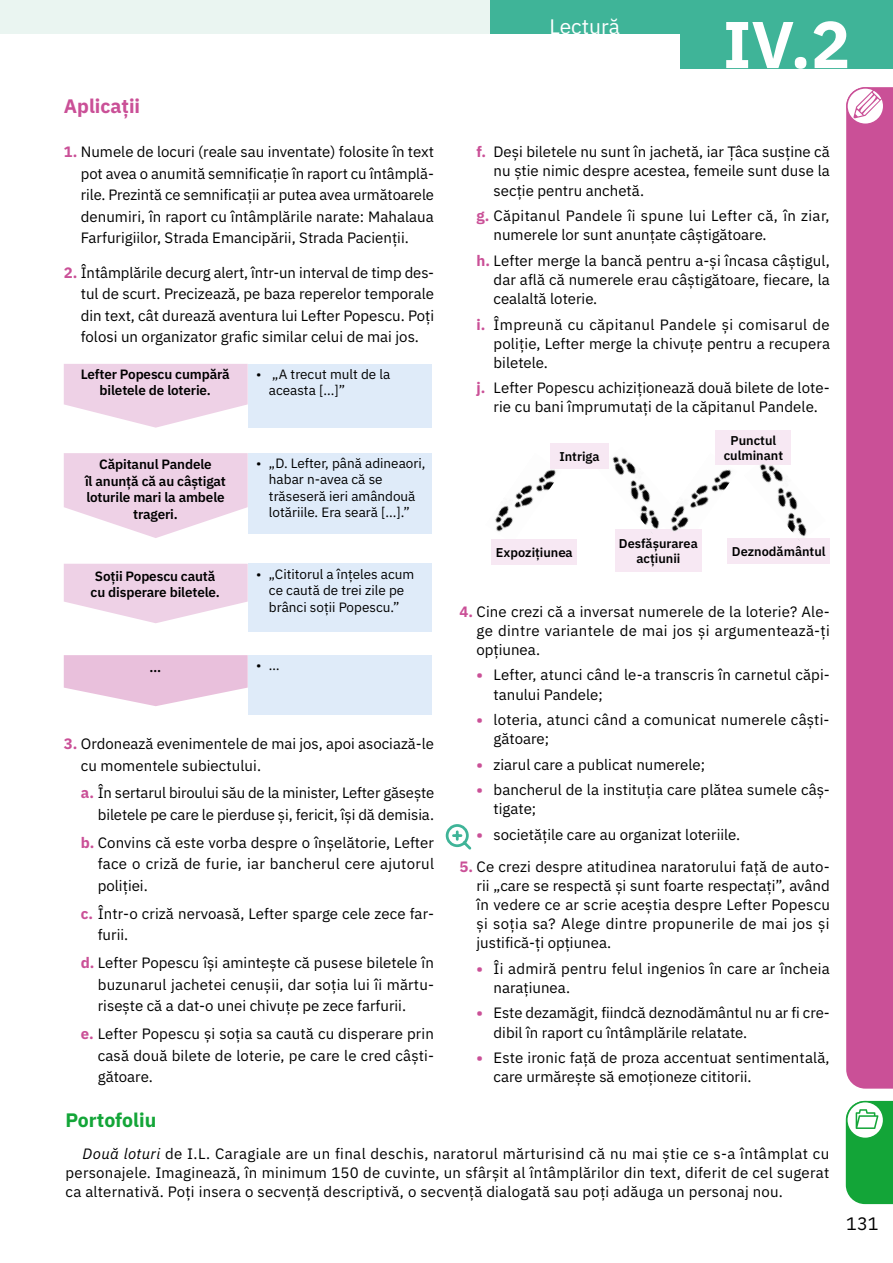
<style>
.page{position:relative;width:893px;height:1263px;background:#fff}
.page>*{position:absolute;margin:0;border:0;box-sizing:border-box;transform-origin:0 0}
.t1{font:700 66px "IBM Plex Sans";color:#fff}
.t2{font:21px "IBM Plex Sans";color:#fff}
._3-rubrica{font:700 19.5px "IBM Plex Sans";color:#13a538}
._3-rubrica-2{font:700 19.5px "IBM Plex Sans";color:#ca5097}
.t3{font:18px "IBM Plex Sans";color:#000}
._4-text{font:15px/19.2px "IBM Plex Sans";letter-spacing:.005em;color:#000}
.t4{font:13.5px/16.5px "IBM Plex Sans";color:#000}
._6-ilustratie-text{font:600 13.5px/16.5px "IBM Plex Sans";letter-spacing:-.01em;color:#000;text-align:center}
.Text_scheme_Bold{font:600 12.75px/15.3px "IBM Plex Sans";color:#000;text-align:center}
.s1{font-weight:700;color:#ca5097}
.s2{font-style:italic}
</style>
<div class="page">
<div style="left:489px;top:0;width:191px;height:34px;background:#3fb498"></div>
<div style="left:0;top:0;width:490px;height:34px;background:#eaf5f1"></div>
<div style="left:680px;top:0;width:213px;height:68px;background:#3fb498"></div>
<div style="left:248px;top:364px;width:184px;height:64px;background:#dfebf9"></div>
<svg style="left:64px;top:364px;width:184px;height:64px"></svg>
<div style="left:248px;top:564px;width:184px;height:68px;background:#dfebf9"></div>
<svg style="left:64px;top:564px;width:184px;height:59px"></svg>
<div style="left:248px;top:655px;width:184px;height:60px;background:#dfebf9"></div>
<svg style="left:64px;top:655px;width:184px;height:51px"></svg>
<div style="left:248px;top:453px;width:184px;height:81px;background:#dfebf9"></div>
<svg style="left:64px;top:453px;width:184px;height:85px"></svg>
<div style="left:716px;top:430px;width:75px;height:34px;background:#f7e8f3"></div>
<div style="left:492px;top:539px;width:85px;height:26px;background:#f7e8f3"></div>
<div style="left:615px;top:529px;width:87px;height:43px;background:#f7e8f3"></div>
<div style="left:728px;top:539px;width:102px;height:25px;background:#f7e8f3"></div>
<img style="left:491px;top:469px;width:65px;height:74px">
<img style="left:678px;top:453px;width:59px;height:90px">
<img style="left:608px;top:447px;width:70px;height:86px">
<img style="left:744px;top:464px;width:82px;height:77px">
<div style="left:550px;top:443px;width:58px;height:26px;background:#f7e8f3"></div>
<div style="left:846px;top:87px;width:47px;height:1002px;background:#ca5097"></div>
<svg style="left:847px;top:88px;width:37px;height:36px"></svg>
<div style="left:846px;top:87px;width:38px;height:38px;border:2px solid #ca5097;border-radius:50%"></div>
<svg style="left:853px;top:90px;width:29px;height:28px"></svg>
<svg style="left:445px;top:824px;width:27px;height:26px"></svg>
<svg style="left:846px;top:1101px;width:47px;height:103px"></svg>
<p class="_3-rubrica-2" style="left:64px;top:90px;width:78px">Aplicații</p>
<p class="_4-text" style="left:81px;top:140px;width:355px;line-height:21.6px;text-align:justify;text-indent:-17px"><span class="s1">1.</span> Numele de locuri (reale sau inventate) folosite în text pot avea o anumită semnificație în raport cu întâmplă&shy;rile. Prezintă ce semnificații ar putea avea următoarele denumiri, în raport cu întâmplările narate: Mahalaua Farfurigiilor, Strada Emancipării, Strada Pacienții.</p>
<p class="_4-text" style="left:81px;top:260px;width:355px;line-height:21.6px;text-align:justify;text-indent:-17px"><span class="s1">2.</span> Întâmplările decurg alert, într-un interval de timp des&shy;tul de scurt. Precizează, pe baza reperelor temporale din text, cât durează aventura lui Lefter Popescu. Poți folosi un organizator grafic similar celui de mai jos.</p>
<p class="t4" style="left:269px;top:364px;width:123px;text-indent:-13px">• „A trecut mult de la aceasta [...]”</p>
<p class="_6-ilustratie-text" style="left:81px;top:364px;width:150px">Lefter Popescu cumpără biletele de loterie.</p>
<p class="_6-ilustratie-text" style="left:85px;top:455px;width:142px">Căpitanul Pandele<br>îl anunță că au câștigat loturile mari la ambele trageri.</p>
<p class="_6-ilustratie-text" style="left:91px;top:567px;width:131px">Soții Popescu caută cu disperare biletele.</p>
<p class="_6-ilustratie-text" style="left:149px;top:658px;width:13px">…</p>
<p class="t4" style="left:269px;top:454px;width:158px;text-indent:-13px">• „D. Lefter, până adineaori, habar n-avea că se trăseseră ieri amândouă lotăriile. Era seară [...].”</p>
<p class="t4" style="left:256px;top:564px;width:160px;text-align:center">• „Cititorul a înțeles acum ce caută de trei zile pe brânci soții Popescu.”</p>
<p class="t4" style="left:256px;top:656px;width:25px">• …</p>
<p class="_4-text" style="left:81px;top:732px;width:355px;line-height:21.6px;text-indent:-17px"><span class="s1">3.</span> Ordonează evenimentele de mai jos, apoi asociază-le cu momentele subiectului.</p>
<p class="_4-text" style="left:81px;top:781px;width:355px;line-height:21.6px;text-align:right"><span class="s1">a.</span> În sertarul biroului său de la minister, Lefter găsește biletele pe care le pierduse și, fericit, își dă demisia.</p>
<p class="_4-text" style="left:98px;top:830px;width:338px;line-height:21.6px;text-align:justify;text-indent:-17px"><span class="s1">b.</span> Convins că este vorba despre o înșelătorie, Lefter face o criză de furie, iar bancherul cere ajutorul poliției.</p>
<p class="_4-text" style="left:98px;top:901px;width:336px;line-height:21.6px;text-indent:-17px"><span class="s1">c.</span> Într-o criză nervoasă, Lefter sparge cele zece far&shy;furii.</p>
<p class="_4-text" style="left:98px;top:951px;width:338px;line-height:21.6px;text-indent:-17px"><span class="s1">d.</span> Lefter Popescu își amintește că pusese biletele în buzunarul jachetei cenușii, dar soția lui îi mărtu&shy;risește că a dat-o unei chivuțe pe zece farfurii.</p>
<p class="_4-text" style="left:98px;top:1022px;width:338px;line-height:21.6px;text-indent:-17px"><span class="s1">e.</span> Lefter Popescu și soția sa caută cu disperare prin casă două bilete de loterie, pe care le cred câști&shy;gătoare.</p>
<h2 class="t2" style="left:549px;top:10px;width:72px">Lectură</h2>
<p class="t1" style="left:723px;top:-8px;width:129px">IV.2</p>
<p class="_4-text" style="left:494px;top:141px;width:338px;text-align:justify;text-indent:-17px"><span class="s1">f.</span> Deși biletele nu sunt în jachetă, iar Țâca susține că nu știe nimic despre acestea, femeile sunt duse la secție pentru anchetă.</p>
<p class="_4-text" style="left:494px;top:205px;width:338px;text-indent:-17px"><span class="s1">g.</span> Căpitanul Pandele îi spune lui Lefter că, în ziar, numerele lor sunt anunțate câștigătoare.</p>
<p class="_4-text" style="left:494px;top:250px;width:338px;text-align:justify;text-indent:-17px"><span class="s1">h.</span> Lefter merge la bancă pentru a-și încasa câștigul, dar află că numerele erau câștigătoare, fiecare, la cealaltă loterie.</p>
<p class="_4-text" style="left:494px;top:313px;width:338px;text-align:justify;text-indent:-17px"><span class="s1">i.</span> Împreună cu căpitanul Pandele și comisarul de poliție, Lefter merge la chivuțe pentru a recupera biletele.</p>
<p class="_4-text" style="left:477px;top:377px;width:355px;text-align:center"><span class="s1">j.</span> Lefter Popescu achiziționează două bilete de lote&shy;rie cu bani împrumutați de la căpitanul Pandele.</p>
<p class="Text_scheme_Bold" style="left:724px;top:431px;width:61px">Punctul culminant</p>
<p class="Text_scheme_Bold" style="left:559px;top:448px;width:42px">Intriga</p>
<p class="Text_scheme_Bold" style="left:496px;top:544px;width:78px">Expozițiunea</p>
<p class="Text_scheme_Bold" style="left:619px;top:535px;width:80px">Desfășurarea</p>
<p class="Text_scheme_Bold" style="left:636px;top:550px;width:45px">acțiunii</p>
<p class="Text_scheme_Bold" style="left:732px;top:543px;width:95px">Deznodământul</p>
<p class="_4-text" style="left:477px;top:600px;width:355px;text-indent:-17px"><span class="s1">4.</span> Cine crezi că a inversat numerele de la loterie? Ale&shy;ge dintre variantele de mai jos și argumentează-ți opțiunea.</p>
<p class="_4-text" style="left:494px;top:664px;width:338px;text-indent:-17px"><span class="s1">•</span> Lefter, atunci când le-a transcris în carnetul căpi&shy;tanului Pandele;</p>
<p class="_4-text" style="left:494px;top:709px;width:335px;text-indent:-17px"><span class="s1">•</span> loteria, atunci când a comunicat numerele câști&shy;gătoare;</p>
<p class="_4-text" style="left:477px;top:753px;width:230px"><span class="s1">•</span> ziarul care a publicat numerele;</p>
<p class="_4-text" style="left:494px;top:779px;width:336px;text-indent:-17px"><span class="s1">•</span> bancherul de la instituția care plătea sumele câș&shy;tigate;</p>
<p class="_4-text" style="left:477px;top:824px;width:265px"><span class="s1">•</span> societățile care au organizat loteriile.</p>
<p class="_4-text" style="left:477px;top:855px;width:355px;text-align:justify;text-indent:-17px"><span class="s1">5.</span> Ce crezi despre atitudinea naratorului față de auto&shy;rii „care se respectă și sunt foarte respectați”, având în vedere ce ar scrie aceștia despre Lefter Popescu și soția sa? Alege dintre propunerile de mai jos și justifică-ți opțiunea.</p>
<p class="_4-text" style="left:494px;top:958px;width:338px;text-indent:-17px"><span class="s1">•</span> Îi admiră pentru felul ingenios în care ar încheia narațiunea.</p>
<p class="_4-text" style="left:494px;top:1002px;width:338px;text-indent:-17px"><span class="s1">•</span> Este dezamăgit, fiindcă deznodământul nu ar fi cre&shy;dibil în raport cu întâmplările relatate.</p>
<p class="_4-text" style="left:494px;top:1047px;width:338px;text-indent:-17px"><span class="s1">•</span> Este ironic față de proza accentuat sentimentală, care urmărește să emoționeze cititorii.</p>
<p class="_3-rubrica" style="left:66px;top:1104px;width:92px">Portofoliu</p>
<p class="_4-text" style="left:66px;top:1143px;width:765px;text-align:justify;text-indent:17px"><span class="s2">Două loturi</span> de I.L. Caragiale are un final deschis, naratorul mărturisind că nu mai știe ce s-a întâmplat cu personajele. Imaginează, în minimum 150 de cuvinte, un sfârșit al întâmplărilor din text, diferit de cel sugerat ca alternativă. Poți insera o secvență descriptivă, o secvență dialogată sau poți adăuga un personaj nou.</p>
<p class="t3" style="left:846px;top:1210px;width:34px">131</p>
</div>
